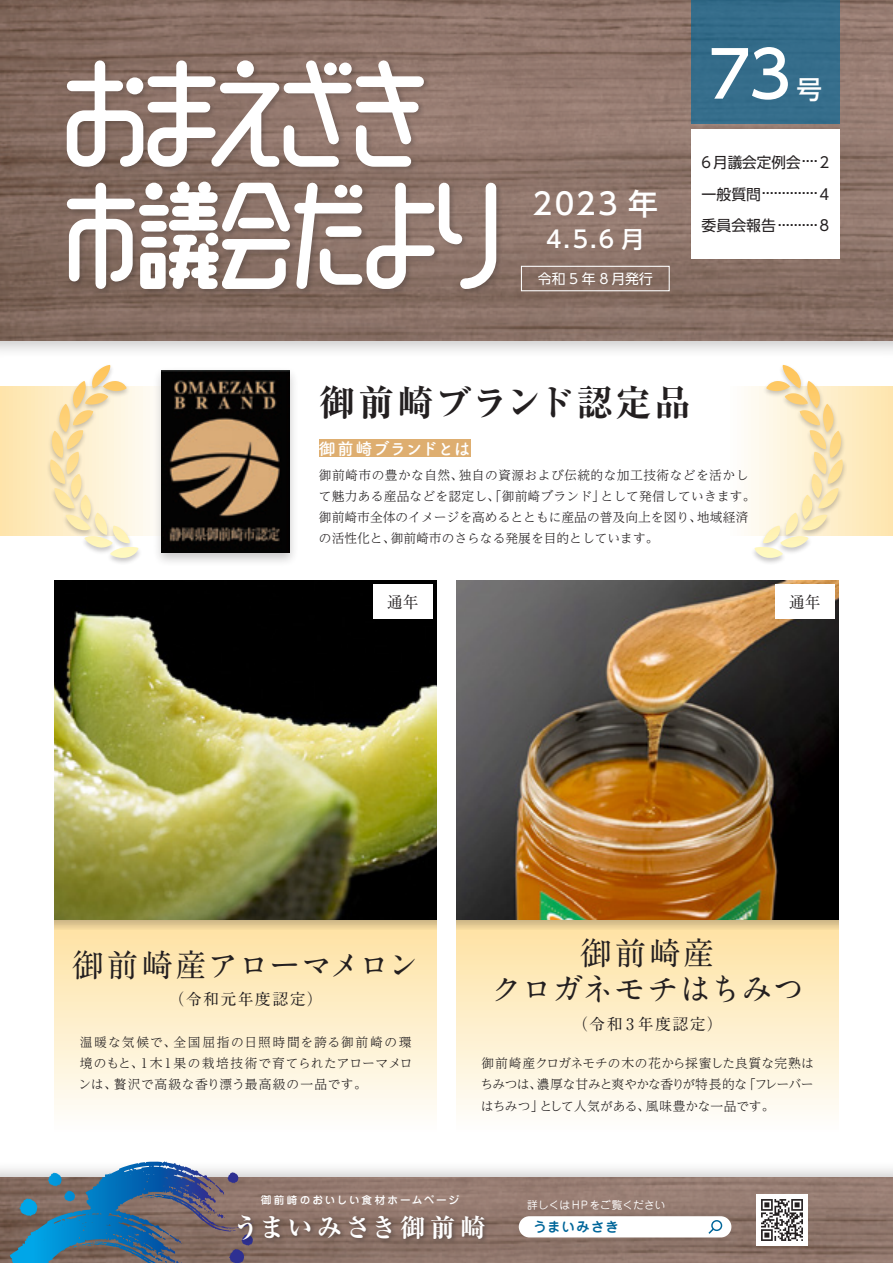
<style>
.page{position:relative;width:893px;height:1263px;background:#fff}
.page>*{position:absolute;margin:0;border:0;box-sizing:border-box;transform-origin:0 0}
.t1{font:500 63.75px "UD Shin Go Pro";color:#fff}
.t2{font:700 expanded 36.15px "Ryumin Pro";letter-spacing:.055em;color:#231f20}
.t3{font:700 31.95px/36.2px "A1 Mincho Std";letter-spacing:-.005em;color:#231f20;text-align:center}
.t4{font:500 29.7px "UD Shin Go Pro";color:#fff}
.t5{font:700 expanded 25.5px "Ryumin Pro";letter-spacing:.115em;color:#fff}
.t6{font:500 25.5px "UD Shin Go Pro";color:#fff}
.t7{font:500 23.4px "UD Shin Go Pro";color:#fff}
.t8{font:16.95px "Tsuku A Rd Gothic Std B";letter-spacing:-.025em;color:#fff}
.t9{font:700 15.9px "A1 Mincho Std";letter-spacing:.08em;color:#231f20}
.t10{font:15.9px "Ryumin Pro";color:#231f20}
.t11{font:14.85px/26.5px "UD Shin Go Pro";color:#231f20}
.t12{font:13.8px "UD Shin Go Pro";letter-spacing:.22em;color:#fff}
.t13{font:500 13.8px "Jun 34 Pro";letter-spacing:.035em;color:#01669a}
.t14{font:300 12.75px/21.3px "UD Reimin Pro";letter-spacing:.005em;color:#231f20;text-align:justify}
.t15{font:500 10.65px "Jun 34 Pro";letter-spacing:.165em;color:#fff}
.t16{font:10.65px "Jun 201 Pro";letter-spacing:.015em;color:#fff}
</style>
<div class="page">
<div style="left:0;top:0;width:893px;height:359px;background:#231f20;opacity:.25"></div>
<img style="left:0;top:0;width:893px;height:340px">
<div style="left:64px;top:58px;width:439px;height:238px;background:#231f20;opacity:.25"></div>
<svg style="left:64px;top:57px;width:434px;height:235px"></svg>
<div style="left:691px;top:0;width:149px;height:123px;background:#346d8a"></div>
<svg style="left:0;top:387px;width:893px;height:149px"></svg>
<div style="left:0;top:1159px;width:893px;height:104px;background:#231f20;opacity:.25"></div>
<img style="left:0;top:1178px;width:893px;height:85px">
<div style="left:319px;top:440px;width:152px;height:17px;background:#deae70"></div>
<img style="left:757px;top:1195px;width:51px;height:51px">
<div style="left:519px;top:1216px;width:212px;height:21px;background:#fff;border-radius:11px"></div>
<div style="left:711px;top:1220px;width:11px;height:11px;border:1px solid #01669a;border-radius:50%"></div>
<svg style="left:708px;top:1227px;width:7px;height:7px"></svg>
<div style="left:46px;top:363px;width:97px;height:201px;background:#231f20;opacity:.25"></div>
<svg style="left:59px;top:365px;width:68px;height:67px"></svg>
<div style="left:750px;top:363px;width:97px;height:201px;background:#231f20;opacity:.25"></div>
<svg style="left:766px;top:365px;width:68px;height:67px"></svg>
<svg style="left:25px;top:1161px;width:140px;height:80px;background:#4f84a5"></svg>
<div style="left:235px;top:1211px;width:255px;height:34px;background:#231f20;opacity:.5"></div>
<div style="left:152px;top:365px;width:147px;height:201px;background:#231f20;opacity:.25"></div>
<img style="left:161px;top:370px;width:128px;height:183px">
<img style="left:456px;top:580px;width:383px;height:341px">
<img style="left:54px;top:580px;width:383px;height:341px">
<div style="left:456px;top:921px;width:383px;height:212px;background:linear-gradient(to bottom,#fbdf9f,#fffffd)"></div>
<div style="left:54px;top:921px;width:383px;height:212px;background:linear-gradient(to bottom,#fbdf9f,#fffffd)"></div>
<div style="left:521px;top:266px;width:149px;height:25px;border:1px solid #fff"></div>
<div style="left:373px;top:585px;width:60px;height:34px;background:#fff"></div>
<div style="left:691px;top:129px;width:149px;height:130px;background:#fff"></div>
<div style="left:775px;top:585px;width:59px;height:34px;background:#fff"></div>
<h3 class="t4" style="left:533px;top:180px;width:127px">2023 年</h3>
<h3 class="t7" style="left:546px;top:220px;width:100px">4.5.6 月</h3>
<p class="t12" style="left:538px;top:267px;width:117px">令和5年8月発行</p>
<h1 class="t1" style="left:709px;top:23px;width:84px">73</h1>
<h3 class="t6" style="left:796px;top:68px;width:27px">号</h3>
<p class="t11" style="left:702px;top:148px;width:129px">6月議会定例会.....2一般質問...............4</p>
<p class="t11" style="left:702px;top:207px;width:129px">委員会報告...........8</p>
<h2 class="t2" style="left:319px;top:374px;width:373px">御前崎ブランド認定品</h2>
<h3 class="t8" style="left:319px;top:435px;width:153px">御前崎ブランドとは</h3>
<p class="t14" style="left:319px;top:464px;width:438px;text-align:left">御前崎市の豊かな自然、独自の資源および伝統的な加工技術などを活かして魅力ある産品などを認定し、「御前崎ブランド」として発信していきます。御前崎市全体のイメージを高めるとともに産品の普及向上を図り、地域経済の活性化と、御前崎市のさらなる発展を目的としています。</p>
<p class="t10" style="left:387px;top:589px;width:33px">通年</p>
<p class="t10" style="left:789px;top:589px;width:33px">通年</p>
<h3 class="t3" style="left:72px;top:942px;width:348px">御前崎産アローマメロン</h3>
<p class="t9" style="left:168px;top:986px;width:156px">（令和元年度認定）</p>
<p class="t14" style="left:78px;top:1031px;width:336px">温暖な気候で、全国屈指の日照時間を誇る御前崎の環境のもと、1木1果の栽培技術で育てられたアローマメロンは、贅沢で高級な香り漂う最高級の一品です。</p>
<h3 class="t3" style="left:490px;top:931px;width:316px">御前崎産<br>クロガネモチはちみつ</h3>
<p class="t9" style="left:572px;top:1011px;width:152px">（令和 3 年度認定）</p>
<p class="t14" style="left:481px;top:1052px;width:335px">御前崎産クロガネモチの木の花から採蜜した良質な完熟はちみつは、濃厚な甘みと爽やかな香りが特長的な「フレーバーはちみつ」として人気がある、風味豊かな一品です。</p>
<p class="t15" style="left:261px;top:1192px;width:200px">御前崎のおいしい食材ホームページ</p>
<h3 class="t5" style="left:234px;top:1207px;width:254px">うまいみさき御前崎</h3>
<p class="t16" style="left:527px;top:1196px;width:140px">詳しくは HP をご覧ください</p>
<p class="t13" style="left:533px;top:1216px;width:87px">うまいみさき</p>
</div>
